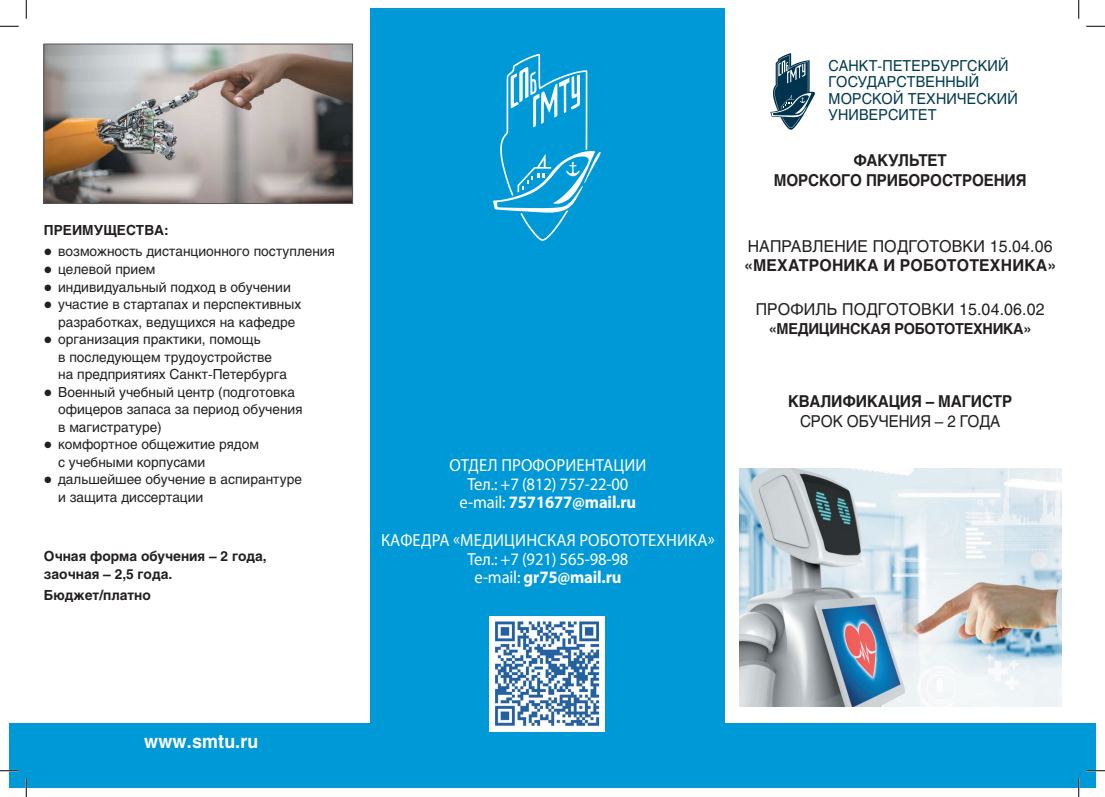
<style>
.page{position:relative;width:1105px;height:797px;background:#fff}
.page>*{position:absolute;margin:0;border:0;box-sizing:border-box;transform-origin:0 0}
.t1{font:700 18.75px "Helios C";letter-spacing:.01em;color:#fff;scale:.95 1}
.t2{font:17.5px/18.8px "Myriad Pro";letter-spacing:.01em;color:#fff;text-align:center;scale:.95 1}
.t3{font:16.25px "Helios C";letter-spacing:.01em;color:#231f20}
.t4{font:700 16.25px/20px "Helios C";letter-spacing:-.01em;color:#231f20;text-align:center;scale:.93 1}
.t5{font:700 16.25px "Helios C";letter-spacing:.01em;color:#231f20}
.t6{font:16.25px "Helios C";letter-spacing:-.01em;color:#231f20;scale:.93 1}
.t7{font:15px/16.2px "Helios C";letter-spacing:.01em;color:#003a4e;scale:.95 1}
.t8{font:700 15px "Helios C";letter-spacing:-.02em;color:#231f20;scale:.96 1}
.t9{font:13.75px/17.5px "Helios C";color:#231f20}
.t10{font:700 13.75px/17.5px "Helios C";color:#231f20}
.s1{font-weight:700}
</style>
<div class="page">
<div style="left:370px;top:9px;width:354px;height:779px;background:#0099d8"></div>
<div style="left:9px;top:723px;width:1087px;height:65px;background:#0099d8"></div>
<svg style="left:770px;top:53px;width:45px;height:77px"></svg>
<img style="left:739px;top:468px;width:322px;height:238px">
<svg style="left:493px;top:54px;width:108px;height:187px"></svg>
<img style="left:46px;top:46px;width:305px;height:156px">
<div style="left:44px;top:44px;width:309px;height:160px;border:1px solid #57585a"></div>
<img style="left:490px;top:616px;width:115px;height:115px">
<svg style="left:0;top:25px;width:19px;height:2px"></svg>
<svg style="left:1086px;top:25px;width:19px;height:2px"></svg>
<svg style="left:0;top:770px;width:19px;height:1px"></svg>
<svg style="left:1086px;top:770px;width:19px;height:1px"></svg>
<svg style="left:25px;top:0;width:2px;height:19px"></svg>
<svg style="left:25px;top:778px;width:2px;height:19px"></svg>
<svg style="left:1078px;top:0;width:1px;height:19px"></svg>
<svg style="left:1078px;top:778px;width:1px;height:19px"></svg>
<p class="t10" style="left:44px;top:222px;width:126px">ПРЕИМУЩЕСТВА:</p>
<p class="t9" style="left:58px;top:243px;width:278px">возможность дистанционного поступления целевой прием<br>индивидуальный подход в обучении участие в стартапах и перспективных разработках, ведущихся на кафедре организация практики, помощь<br>в последующем трудоустройстве<br>на предприятиях Санкт-Петербурга<br>Военный учебный центр (подготовка офицеров запаса за период обучения<br>в магистратуре)<br>комфортное общежитие рядом<br>с учебными корпусами<br>дальшейшее обучение в аспирантуре<br>и защита диссертации</p>
<p class="t10" style="left:44px;top:547px;width:224px">Очная форма обучения – 2 года, заочная – 2,5 года.</p>
<p class="t10" style="left:44px;top:586px;width:108px">Бюджет/платно</p>
<p class="t2" style="left:449px;top:455px;width:209px">ОТДЕЛ ПРОФОРИЕНТАЦИИ<br>Тел.: +7 (812) 757-22-00 e-mail: <span class="s1">7571677@mail.ru</span></p>
<p class="t2" style="left:381px;top:530px;width:353px">КАФЕДРА «МЕДИЦИНСКАЯ РОБОТОТЕХНИКА»<br>Тел.: +7 (921) 565-98-98<br>e-mail: <span class="s1">gr75@mail.ru</span></p>
<p class="t7" style="left:828px;top:58px;width:201px">САНКТ-ПЕТЕРБУРГСКИЙ<br>ГОСУДАРСТВЕННЫЙ<br>МОРСКОЙ ТЕХНИЧЕСКИЙ<br>УНИВЕРСИТЕТ</p>
<p class="t4" style="left:774px;top:151px;width:273px">ФАКУЛЬТЕТ<br>МОРСКОГО ПРИБОРОСТРОЕНИЯ</p>
<p class="t3" style="left:748px;top:236px;width:307px">НАПРАВЛЕНИЕ ПОДГОТОВКИ 15.04.06</p>
<p class="t5" style="left:744px;top:255px;width:314px">«МЕХАТРОНИКА И РОБОТОТЕХНИКА»</p>
<p class="t3" style="left:756px;top:300px;width:291px">ПРОФИЛЬ ПОДГОТОВКИ 15.04.06.02</p>
<p class="t8" style="left:769px;top:320px;width:275px">«МЕДИЦИНСКАЯ РОБОТОТЕХНИКА»</p>
<p class="t4" style="left:788px;top:391px;width:242px">КВАЛИФИКАЦИЯ – МАГИСТР</p>
<p class="t6" style="left:800px;top:411px;width:217px">СРОК ОБУЧЕНИЯ – 2 ГОДА</p>
<h1 class="t1" style="left:144px;top:730px;width:122px">www.smtu.ru</h1>
</div>
